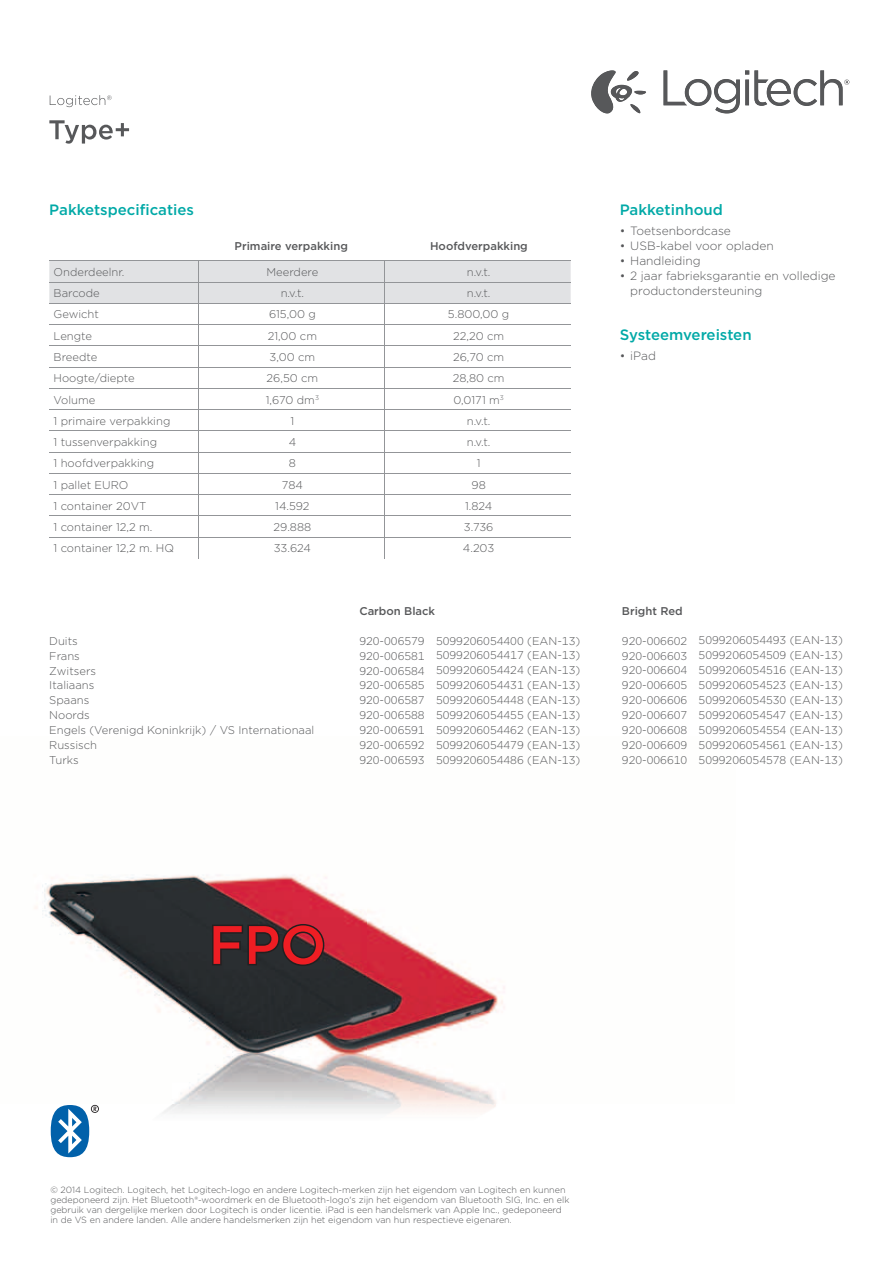
<style>
.page{position:relative;width:893px;height:1263px;background:#fff}
.page>*{position:absolute;margin:0;border:0;box-sizing:border-box;transform-origin:0 0}
.t1{font:500 54px "Gotham";color:#ee1d23}
.t2{font:500 15px "Gotham";color:#00a9a7}
.t3{font:300 12px/15px "Gotham";color:#57585a}
.t4{font:300 11.25px/15px "Gotham";color:#57585a;text-align:justify}
.t5{font:500 11.25px "Gotham";color:#57585a}
.t6{font:300 9px/10.1px "Gotham";color:#57585a}
</style>
<div class="page">
<img style="left:34px;top:81px;width:816px;height:1077px">
<img style="left:50px;top:95px;width:62px;height:12px">
<img style="left:49px;top:120px;width:80px;height:24px">
<svg style="left:663px;top:70px;width:186px;height:43px"></svg>
<svg style="left:590px;top:71px;width:57px;height:43px"></svg>
<img style="left:590px;top:70px;width:26px;height:43px">
<img style="left:611px;top:85px;width:21px;height:17px">
<svg style="left:51px;top:1105px;width:48px;height:52px"></svg>
<svg style="left:211px;top:922px;width:115px;height:45px"></svg>
<hr style="left:49px;top:260px;width:149px;height:1px;background:#939598">
<hr style="left:198px;top:260px;width:187px;height:1px;background:#939598">
<hr style="left:385px;top:260px;width:186px;height:1px;background:#939598">
<svg style="left:49px;top:261px;width:522px;height:297px"></svg>
<h2 class="t2" style="left:49px;top:203px;width:146px">Pakketspecificaties</h2>
<h2 class="t2" style="left:620px;top:203px;width:105px">Pakketinhoud</h2>
<p class="t3" style="left:620px;top:223px;width:113px">• Toetsenbordcase</p>
<p class="t3" style="left:620px;top:238px;width:156px">• USB-kabel voor opladen</p>
<p class="t3" style="left:620px;top:253px;width:82px">• Handleiding</p>
<p class="t3" style="left:630px;top:268px;width:207px;text-indent:-10px">• 2 jaar fabrieksgarantie en volledige productondersteuning</p>
<h2 class="t2" style="left:620px;top:328px;width:133px">Systeemvereisten</h2>
<p class="t3" style="left:620px;top:348px;width:38px">• iPad</p>
<p class="t5" style="left:235px;top:241px;width:115px">Primaire verpakking</p>
<p class="t5" style="left:430px;top:241px;width:99px">Hoofdverpakking</p>
<p class="t4" style="left:54px;top:264px;width:73px">Onderdeelnr.</p>
<p class="t4" style="left:266px;top:265px;width:53px">Meerdere</p>
<p class="t4" style="left:467px;top:264px;width:25px">n.v.t.</p>
<p class="t4" style="left:54px;top:285px;width:48px">Barcode</p>
<p class="t4" style="left:281px;top:285px;width:25px">n.v.t.</p>
<p class="t4" style="left:467px;top:285px;width:25px">n.v.t.</p>
<p class="t4" style="left:54px;top:307px;width:47px">Gewicht</p>
<p class="t4" style="left:269px;top:307px;width:48px">615,00 g</p>
<p class="t4" style="left:448px;top:307px;width:63px">5.800,00 g</p>
<p class="t4" style="left:54px;top:329px;width:40px">Lengte</p>
<p class="t4" style="left:268px;top:328px;width:51px">21,00 cm</p>
<p class="t4" style="left:453px;top:328px;width:52px">22,20 cm</p>
<p class="t4" style="left:54px;top:350px;width:45px">Breedte</p>
<p class="t4" style="left:270px;top:349px;width:47px">3,00 cm</p>
<p class="t4" style="left:453px;top:349px;width:53px">26,70 cm</p>
<p class="t4" style="left:54px;top:370px;width:83px">Hoogte/diepte</p>
<p class="t4" style="left:267px;top:370px;width:53px">26,50 cm</p>
<p class="t4" style="left:453px;top:370px;width:53px">28,80 cm</p>
<p class="t4" style="left:54px;top:392px;width:43px">Volume</p>
<p class="t4" style="left:266px;top:392px;width:55px">1,670 dm<sup>3</sup></p>
<p class="t4" style="left:453px;top:392px;width:52px">0,0171 m<sup>3</sup></p>
<p class="t4" style="left:54px;top:413px;width:118px">1 primaire verpakking</p>
<p class="t4" style="left:291px;top:413px;width:5px">1</p>
<p class="t4" style="left:467px;top:413px;width:25px">n.v.t.</p>
<p class="t4" style="left:54px;top:434px;width:105px">1 tussenverpakking</p>
<p class="t4" style="left:289px;top:434px;width:9px">4</p>
<p class="t4" style="left:467px;top:434px;width:25px">n.v.t.</p>
<p class="t4" style="left:54px;top:455px;width:102px">1 hoofdverpakking</p>
<p class="t4" style="left:289px;top:455px;width:9px">8</p>
<p class="t4" style="left:477px;top:455px;width:5px">1</p>
<p class="t4" style="left:54px;top:477px;width:76px">1 pallet EURO</p>
<p class="t4" style="left:282px;top:477px;width:23px">784</p>
<p class="t4" style="left:471px;top:477px;width:16px">98</p>
<p class="t4" style="left:54px;top:498px;width:94px">1 container 20VT</p>
<p class="t4" style="left:275px;top:498px;width:36px">14.592</p>
<p class="t4" style="left:465px;top:498px;width:29px">1.824</p>
<p class="t4" style="left:54px;top:519px;width:100px">1 container 12,2 m.</p>
<p class="t4" style="left:274px;top:519px;width:39px">29.888</p>
<p class="t4" style="left:464px;top:519px;width:31px">3.736</p>
<p class="t4" style="left:54px;top:541px;width:122px">1 container 12,2 m. HQ</p>
<p class="t4" style="left:274px;top:541px;width:39px">33.624</p>
<p class="t4" style="left:463px;top:541px;width:33px">4.203</p>
<p class="t4" style="left:49px;top:634px;width:267px;text-align:left">Duits<br>Frans<br>Zwitsers<br>Italiaans<br>Spaans<br>Noords<br>Engels (Verenigd Koninkrijk) / VS Internationaal<br>Russisch<br>Turks</p>
<p class="t5" style="left:622px;top:606px;width:62px">Bright Red</p>
<p class="t4" style="left:622px;top:634px;width:67px">920-006602<br>920-006603<br>920-006604<br>920-006605<br>920-006606<br>920-006607<br>920-006608<br>920-006609<br>920-006610</p>
<p class="t5" style="left:359px;top:606px;width:77px">Carbon Black</p>
<p class="t4" style="left:359px;top:634px;width:67px">920-006579<br>920-006581<br>920-006584<br>920-006585<br>920-006587<br>920-006588<br>920-006591<br>920-006592<br>920-006593</p>
<p class="t4" style="left:436px;top:633px;width:146px">5099206054400 (EAN-13)<br>5099206054417 (EAN-13)<br>5099206054424 (EAN-13)<br>5099206054431 (EAN-13)<br>5099206054448 (EAN-13)<br>5099206054455 (EAN-13)<br>5099206054462 (EAN-13)<br>5099206054479 (EAN-13)<br>5099206054486 (EAN-13)</p>
<p class="t4" style="left:699px;top:633px;width:146px">5099206054493 (EAN-13)<br>5099206054509 (EAN-13)<br>5099206054516 (EAN-13)<br>5099206054523 (EAN-13)<br>5099206054530 (EAN-13)<br>5099206054547 (EAN-13)<br>5099206054554 (EAN-13)<br>5099206054561 (EAN-13)<br>5099206054578 (EAN-13)</p>
<h1 class="t1" style="left:209px;top:921px;width:119px">FPO</h1>
<p class="t6" style="left:50px;top:1185px;width:520px">© 2014 Logitech. Logitech, het Logitech-logo en andere Logitech-merken zijn het eigendom van Logitech en kunnen gedeponeerd zijn. Het Bluetooth®-woordmerk en de Bluetooth-logo's zijn het eigendom van Bluetooth SIG, Inc. en elk gebruik van dergelijke merken door Logitech is onder licentie. iPad is een handelsmerk van Apple Inc., gedeponeerd in de VS en andere landen. Alle andere handelsmerken zijn het eigendom van hun respectieve eigenaren.</p>
</div>
